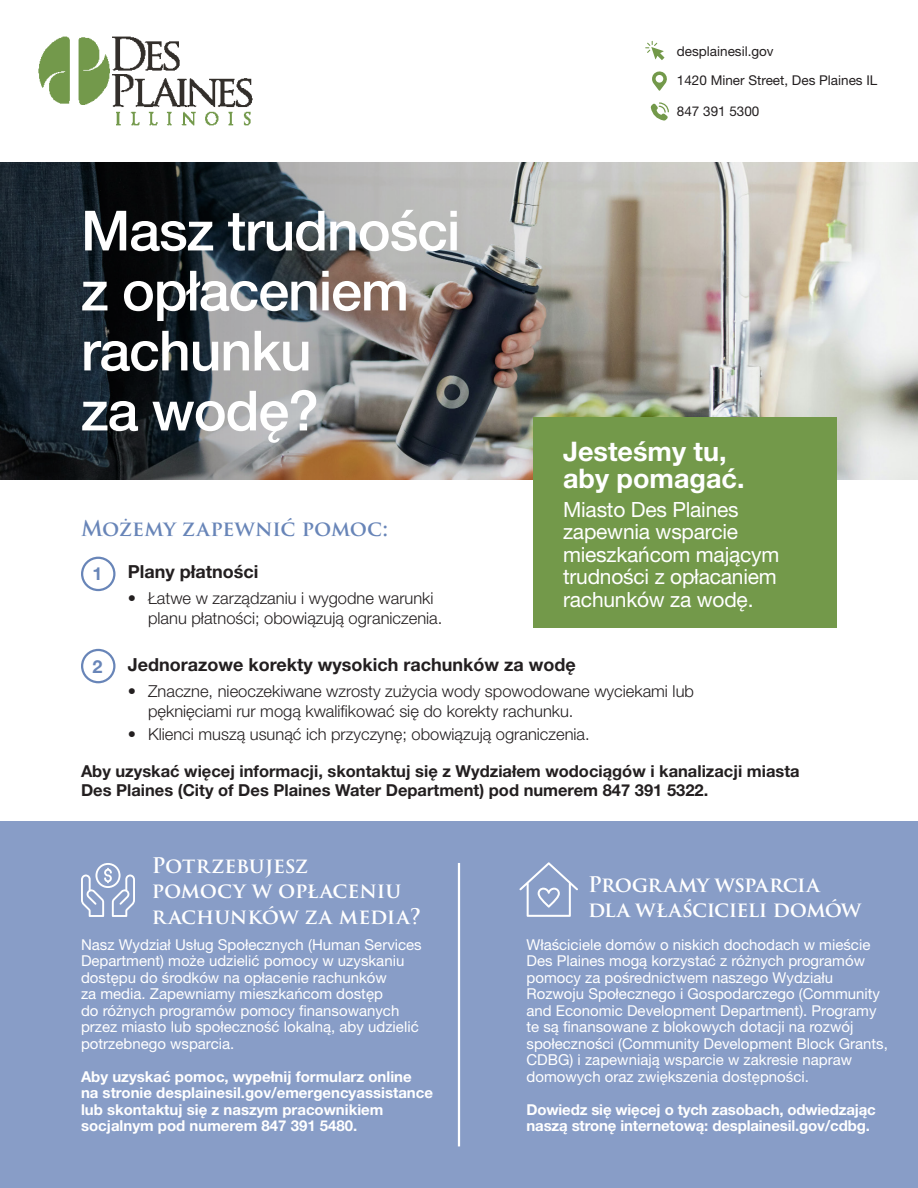
<style>
.page{position:relative;width:918px;height:1188px;background:#fff}
.page>*{position:absolute;margin:0;border:0;box-sizing:border-box;transform-origin:0 0}
.t1{font:500 55.5px/60px "Helvetica Neue LT Pro";letter-spacing:-.02em;color:#fff}
.t2{font:700 27px/27px "Helvetica Neue LT Pro";color:#fff}
.t3{font:21px/22.5px "Helvetica Neue LT Pro";letter-spacing:-.01em;color:#fff}
.t4{font:600 21px/25.2px "Trajan Pro 3";letter-spacing:-.015em;color:#fff}
.t5{font:600 21px "Trajan Pro 3";letter-spacing:-.005em;color:#6885b8}
.t6{font:700 18px "Helvetica Neue LT Pro";color:#231f20}
.t7{font:700 18px "Helvetica Neue LT Pro";color:#6885b8}
.t8{font:300 16.5px/19.8px "Helvetica Neue LT Pro";color:#231f20}
.t9{font:700 16.5px/19.8px "Helvetica Neue LT Pro";color:#231f20}
.t10{font:15px/16.5px "Helvetica Neue LT Pro";color:#fff}
.t11{font:700 15px/16.5px "Helvetica Neue LT Pro";color:#fff}
.t12{font:13.5px "Helvetica Neue LT Pro";color:#231f20}
</style>
<div class="page">
<div style="left:0;top:821px;width:918px;height:367px;background:#889dc7"></div>
<img style="left:0;top:162px;width:918px;height:317px">
<img style="left:38px;top:36px;width:215px;height:90px">
<svg style="left:651px;top:102px;width:18px;height:19px"></svg>
<svg style="left:652px;top:71px;width:15px;height:20px"></svg>
<svg style="left:645px;top:41px;width:19px;height:19px"></svg>
<div style="left:533px;top:418px;width:304px;height:210px;background:#73994a"></div>
<div style="left:81px;top:557px;width:35px;height:34px;border:2px solid #6885b8;border-radius:50%"></div>
<div style="left:81px;top:649px;width:35px;height:34px;border:2px solid #6885b8;border-radius:50%"></div>
<hr style="left:458px;top:863px;width:2px;height:283px;background:#fff">
<svg style="left:519px;top:862px;width:59px;height:55px"></svg>
<svg style="left:81px;top:863px;width:54px;height:54px"></svg>
<p class="t12" style="left:677px;top:43px;width:98px">desplainesil.gov</p>
<p class="t12" style="left:677px;top:72px;width:202px">1420 Miner Street, Des Plaines IL</p>
<p class="t1" style="left:81px;top:200px;width:381px">Masz trudności z opłaceniem rachunku<br>za wodę?</p>
<p class="t5" style="left:81px;top:513px;width:309px">Możemy zapewnić pomoc:</p>
<p class="t7" style="left:92px;top:563px;width:12px">1</p>
<p class="t6" style="left:128px;top:561px;width:132px">Plany płatności</p>
<p class="t8" style="left:148px;top:588px;width:296px;text-indent:-20px">• Łatwe w zarządzaniu i wygodne warunki planu płatności; obowiązują ograniczenia.</p>
<p class="t12" style="left:677px;top:103px;width:84px">847 391 5300</p>
<p class="t2" style="left:563px;top:437px;width:183px">Jesteśmy tu, aby pomagać.</p>
<p class="t3" style="left:563px;top:498px;width:218px">Miasto Des Plaines zapewnia wsparcie mieszkańcom mającym trudności z opłacaniem rachunków za wodę.</p>
<p class="t7" style="left:92px;top:655px;width:12px">2</p>
<p class="t6" style="left:128px;top:654px;width:450px">Jednorazowe korekty wysokich rachunków za wodę</p>
<p class="t8" style="left:148px;top:681px;width:547px;text-indent:-20px">• Znaczne, nieoczekiwane wzrosty zużycia wody spowodowane wyciekami lub pęknięciami rur mogą kwalifikować się do korekty rachunku.</p>
<p class="t8" style="left:128px;top:724px;width:463px">• Klienci muszą usunąć ich przyczynę; obowiązują ograniczenia.</p>
<p class="t9" style="left:81px;top:760px;width:720px">Aby uzyskać więcej informacji, skontaktuj się z Wydziałem wodociągów i kanalizacji miasta<br>Des Plaines (City of Des Plaines Water Department) pod numerem 847 391 5322.</p>
<p class="t4" style="left:152px;top:854px;width:271px">Potrzebujesz<br>pomocy w opłaceniu rachunków za media?</p>
<p class="t10" style="left:81px;top:936px;width:342px">Nasz Wydział Usług Społecznych (Human Services Department) może udzielić pomocy w uzyskaniu dostępu do środków na opłacenie rachunków<br>za media. Zapewniamy mieszkańcom dostęp<br>do różnych programów pomocy finansowanych przez miasto lub społeczność lokalną, aby udzielić potrzebnego wsparcia.</p>
<p class="t11" style="left:81px;top:1068px;width:354px">Aby uzyskać pomoc, wypełnij formularz online<br>na stronie desplainesil.gov/emergencyassistance lub skontaktuj się z naszym pracownikiem socjalnym pod numerem 847 391 5480.</p>
<p class="t4" style="left:588px;top:872px;width:275px">Programy wsparcia dla właścicieli domów</p>
<p class="t10" style="left:526px;top:936px;width:363px">Właściciele domów o niskich dochodach w mieście Des Plaines mogą korzystać z różnych programów pomocy za pośrednictwem naszego Wydziału Rozwoju Społecznego i Gospodarczego (Community and Economic Development Department). Programy te są finansowane z blokowych dotacji na rozwój społeczności (Community Development Block Grants, CDBG) i zapewniają wsparcie w zakresie napraw domowych oraz zwiększenia dostępności.</p>
<p class="t11" style="left:526px;top:1101px;width:351px">Dowiedz się więcej o tych zasobach, odwiedzając naszą stronę internetową: desplainesil.gov/cdbg.</p>
</div>
